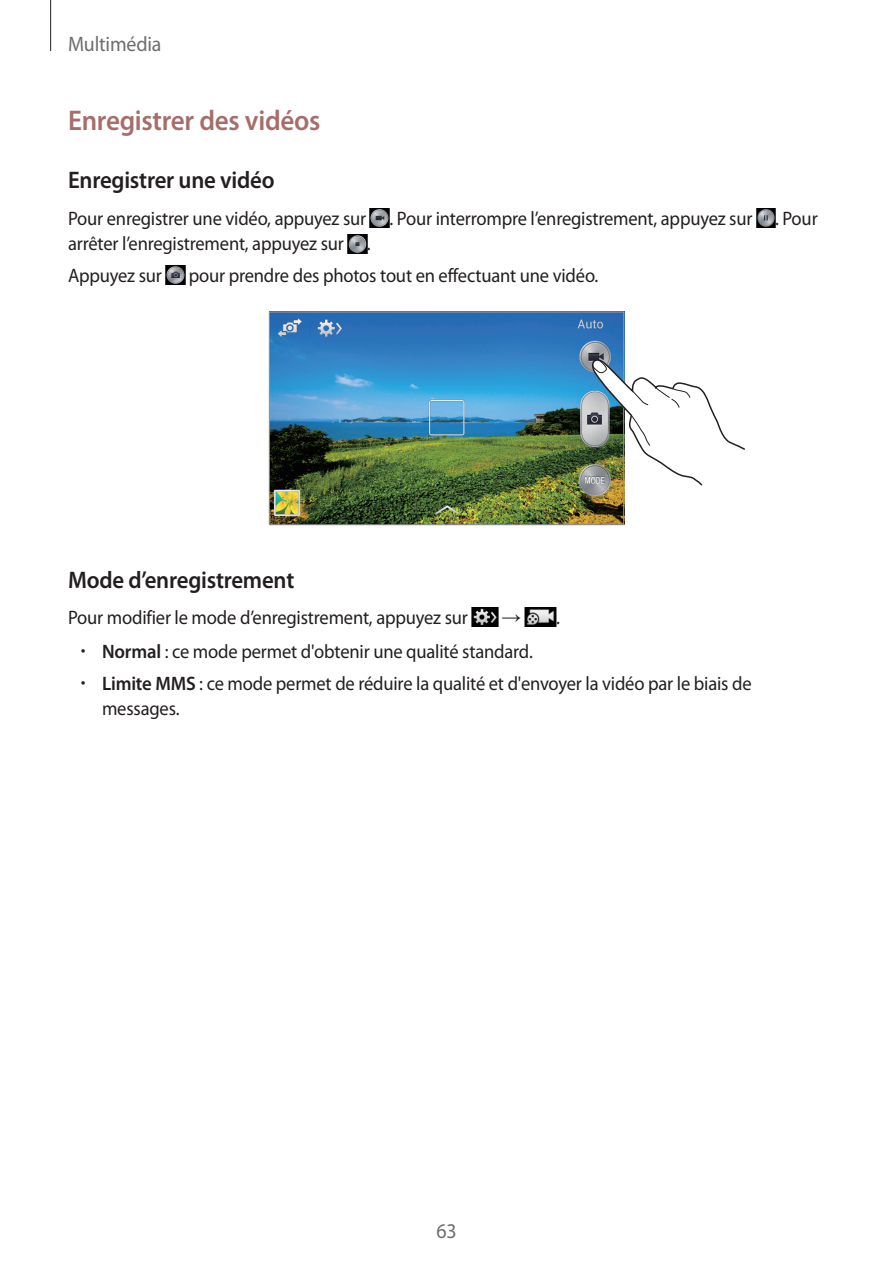
<style>
.page{position:relative;width:893px;height:1263px;background:#fff}
.page>*{position:absolute;margin:0;border:0;box-sizing:border-box;transform-origin:0 0}
.t1{font:600 28.5px "Myriad Pro";letter-spacing:-.01em;color:#a66e6a;scale:.95 1}
.t2{font:600 24px "Myriad Pro";letter-spacing:-.01em;color:#231f20;scale:.95 1}
.t3{font:21px "Myriad Pro";letter-spacing:-.01em;color:#6c6d70;scale:.95 1}
.t4{font:19.5px/25.5px "Myriad Pro";letter-spacing:-.01em;color:#231f20;scale:.95 1}
.t5{font:19.5px "Arial";color:#231f20}
.s1{font-family:"Myriad Pro"}
.s2{font-weight:300}
.s3{font-weight:600}
</style>
<div class="page">
<hr style="left:50px;top:0;width:1px;height:51px;background:#231f20">
<img style="left:370px;top:208px;width:20px;height:20px">
<img style="left:756px;top:209px;width:19px;height:19px">
<img style="left:347px;top:234px;width:20px;height:19px">
<img style="left:166px;top:266px;width:19px;height:19px">
<img style="left:271px;top:314px;width:351px;height:209px">
<div style="left:269px;top:312px;width:355px;height:213px;border:1px solid #939598"></div>
<svg style="left:591px;top:359px;width:154px;height:128px"></svg>
<img style="left:471px;top:608px;width:27px;height:19px">
<img style="left:525px;top:608px;width:31px;height:19px">
<p class="t3" style="left:68px;top:31px;width:100px">Multimédia</p>
<h1 class="t1" style="left:68px;top:102px;width:267px">Enregistrer des vidéos</h1>
<p class="t2" style="left:68px;top:165px;width:219px">Enregistrer une vidéo</p>
<p class="t4" style="left:68px;top:205px;width:791px">Pour enregistrer une vidéo, appuyez sur . Pour interrompre l’enregistrement, appuyez sur . Pour arrêter l’enregistrement, appuyez sur .</p>
<p class="t4" style="left:68px;top:262px;width:100px">Appuyez sur</p>
<p class="t4" style="left:189px;top:262px;width:433px">pour prendre des photos tout en effectuant une vidéo.</p>
<p class="t2" style="left:68px;top:564px;width:240px">Mode d’enregistrement</p>
<p class="t4" style="left:68px;top:604px;width:422px">Pour modifier le mode d’enregistrement, appuyez sur</p>
<p class="t5" style="left:502px;top:603px;width:60px">→ <span class="s1">.</span></p>
<p class="t4" style="left:81px;top:638px;width:477px"><span class="s2">•</span> <span class="s3">Normal</span> : ce mode permet d'obtenir une qualité standard.</p>
<p class="t4" style="left:102px;top:670px;width:685px;text-indent:-21px"><span class="s2">•</span> <span class="s3">Limite MMS</span> : ce mode permet de réduire la qualité et d'envoyer la vidéo par le biais de messages.</p>
<p class="t3" style="left:436px;top:1218px;width:23px">63</p>
</div>
